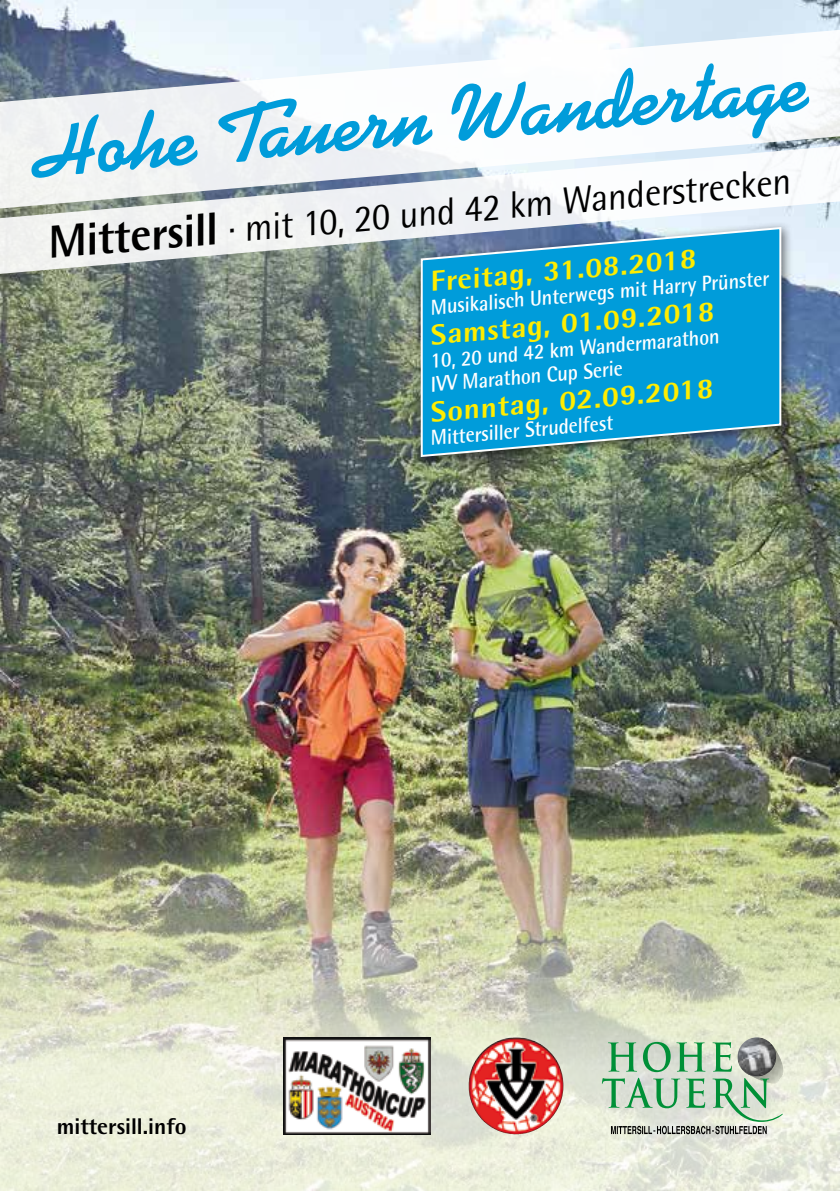
<style>
.page{position:relative;width:840px;height:1191px;background:#fff}
.page>*{position:absolute;margin:0;border:0;box-sizing:border-box;transform-origin:0 0}
.t1{font:38px "Rotis Semi Sans";color:#000;scale:.95 1}
.t2{font:800 28.8px "Rotis Semi Sans";color:#ffed00;scale:1.05 1}
.t3{font:800 22.8px "Rotis Semi Sans";color:#000}
.t4{font:700 21.6px/23.4px "Rotis Semi Sans";color:#fff;scale:.9 1}
.s1{font-weight:800;font-size:46px}
</style>
<div class="page">
<img style="left:0;top:0;width:839px;height:773px">
<img style="left:0;top:773px;width:839px;height:418px">
<svg style="left:0;top:27px;width:839px;height:116px"></svg>
<svg style="left:30px;top:63px;width:778px;height:80px"></svg>
<svg style="left:252px;top:95px;width:46px;height:23px"></svg>
<img style="left:737px;top:1037px;width:38px;height:5px">
<img style="left:737px;top:1037px;width:38px;height:39px;border-radius:19px">
<svg style="left:601px;top:1042px;width:181px;height:92px;background:#aec7b0"></svg>
<img style="left:283px;top:1037px;width:147px;height:97px">
<img style="left:468px;top:1037px;width:48px;height:89px">
<svg style="left:0;top:143px;width:839px;height:133px;fill:#f0f2f4"></svg>
<div style="left:413px;top:221px;width:380px;height:248px;background:#000;opacity:.55"></div>
<svg style="left:419px;top:226px;width:362px;height:232px;background:#179bcf"></svg>
<h1 class="t1" style="left:46px;top:223px;width:785px;rotate:-5deg"><span class="s1">Mittersill</span> · mit 10, 20 und 42 km Wanderstrecken</h1>
<h2 class="t2" style="left:428px;top:263px;width:255px;rotate:-5deg">Freitag, 31.08.2018</h2>
<p class="t4" style="left:429px;top:295px;width:378px;rotate:-5deg">Musikalisch Unterwegs mit Harry Prünster</p>
<h2 class="t2" style="left:428px;top:317px;width:272px;rotate:-5deg">Samstag, 01.09.2018</h2>
<p class="t4" style="left:427px;top:349px;width:325px;rotate:-5deg">10, 20 und 42 km Wandermarathon<br>IVV Marathon Cup Serie</p>
<h2 class="t2" style="left:428px;top:394px;width:271px;rotate:-5deg">Sonntag, 02.09.2018</h2>
<p class="t4" style="left:429px;top:426px;width:205px;rotate:-5deg">Mittersiller Strudelfest</p>
<p class="t3" style="left:57px;top:1112px;width:131px">mittersill.info</p>
</div>
